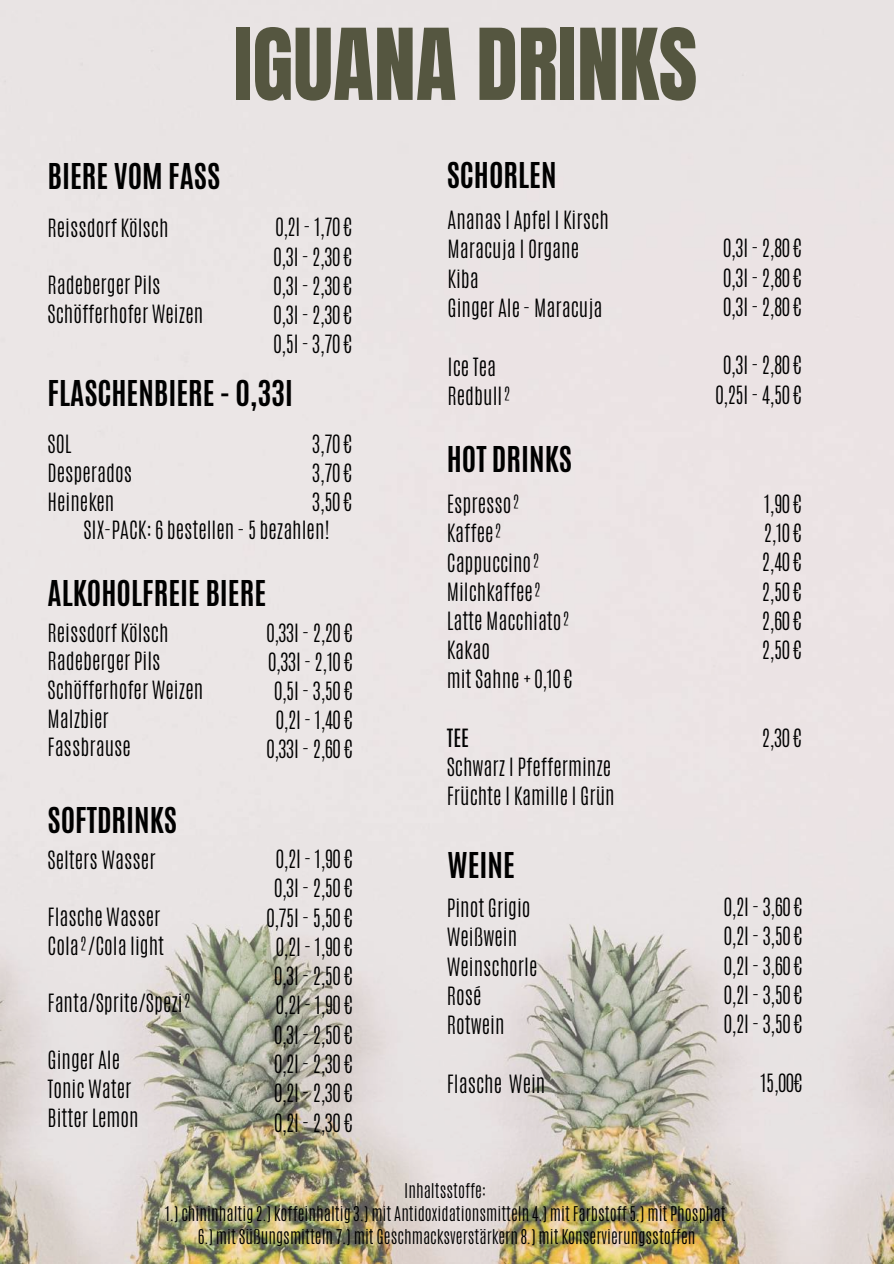
<style>
.page{position:relative;width:894px;height:1264px;background:#fff}
.page>*{position:absolute;margin:0;border:0;box-sizing:border-box;transform-origin:0 0}
.t1{font:84px "Anton";color:#555640}
.t2{font:700 29.7px "Antonio";color:#000}
.t3{font:300 21px/29.2px "Antonio";color:#000}
.t4{font:21px "Antonio";color:#000}
.t5{font:300 16.95px/23.1px "Antonio";color:#000;text-align:center}
</style>
<div class="page">
<img style="left:0;top:0;width:893px;height:1263px">
<h1 class="t1" style="left:233px;top:4px;width:465px">IGUANA DRINKS</h1>
<h2 class="t2" style="left:48px;top:155px;width:174px">BIERE VOM FASS</h2>
<p class="t3" style="left:48px;top:213px;width:122px">Reissdorf Kölsch</p>
<p class="t3" style="left:48px;top:271px;width:157px;line-height:28.7px">Radeberger Pils<br>Schöfferhofer Weizen</p>
<p class="t3" style="left:274px;top:213px;width:82px;text-align:justify">0,2l - 1,70 € 0,3l - 2,30 € 0,3l - 2,30 € 0,3l - 2,30 € 0,5l - 3,70 €</p>
<h2 class="t2" style="left:48px;top:372px;width:247px">FLASCHENBIERE - 0,33l</h2>
<p class="t3" style="left:48px;top:430px;width:25px">SOL</p>
<p class="t3" style="left:48px;top:458px;width:86px">Desperados</p>
<p class="t3" style="left:48px;top:487px;width:68px">Heineken</p>
<p class="t3" style="left:83px;top:516px;width:248px">SIX-PACK: 6 bestellen - 5 bezahlen!</p>
<h2 class="t2" style="left:48px;top:572px;width:220px">ALKOHOLFREIE BIERE</h2>
<p class="t3" style="left:48px;top:618px;width:157px;line-height:28.7px">Reissdorf Kölsch<br>Radeberger Pils<br>Schöfferhofer Weizen<br>Malzbier<br>Fassbrause</p>
<p class="t3" style="left:312px;top:429px;width:43px;text-align:justify">3,70 € 3,70 € 3,50 €</p>
<p class="t3" style="left:267px;top:618px;width:90px;text-align:center">0,33l - 2,20 €<br>0,33l - 2,10 €<br>0,5l - 3,50 €<br>0,2l - 1,40 €<br>0,33l - 2,60 €</p>
<h2 class="t2" style="left:48px;top:799px;width:131px">SOFTDRINKS</h2>
<p class="t3" style="left:48px;top:845px;width:109px">Selters Wasser</p>
<p class="t3" style="left:48px;top:902px;width:118px;line-height:28.7px">Flasche Wasser<br>Cola²/Cola light</p>
<p class="t3" style="left:48px;top:988px;width:145px">Fanta/Sprite/Spezi²</p>
<p class="t3" style="left:48px;top:1046px;width:93px;line-height:28.7px">Ginger Ale<br>Tonic Water<br>Bitter Lemon</p>
<p class="t3" style="left:267px;top:844px;width:90px;text-align:center">0,2l - 1,90 €<br>0,3l - 2,50 €<br>0,75l - 5,50 €<br>0,2l - 1,90 €<br>0,3l - 2,50 €<br>0,2l - 1,90 €<br>0,3l - 2,50 €<br>0,2l - 2,30 €<br>0,2l - 2,30 €<br>0,2l - 2,30 €</p>
<h2 class="t2" style="left:446px;top:154px;width:111px">SCHORLEN</h2>
<p class="t3" style="left:447px;top:205px;width:163px">Ananas I Apfel I Kirsch<br>Maracuja I Organe<br>Kiba<br>Ginger Ale - Maracuja</p>
<p class="t3" style="left:447px;top:352px;width:65px">Ice Tea<br>Redbull²</p>
<h2 class="t2" style="left:446px;top:438px;width:127px">HOT DRINKS</h2>
<p class="t3" style="left:446px;top:490px;width:130px">Espresso²<br>Kaffee²<br>Cappuccino²<br>Milchkaffee²<br>Latte Macchiato²<br>Kakao<br>mit Sahne + 0,10 €</p>
<p class="t4" style="left:446px;top:722px;width:24px">TEE</p>
<p class="t3" style="left:446px;top:752px;width:169px">Schwarz I Pfefferminze<br>Früchte I Kamille I Grün</p>
<h2 class="t2" style="left:447px;top:844px;width:69px">WEINE</h2>
<p class="t3" style="left:446px;top:893px;width:92px">Pinot Grigio<br>Weißwein<br>Weinschorle<br>Rosé<br>Rotwein</p>
<p class="t3" style="left:446px;top:1069px;width:100px">Flasche Wein</p>
<p class="t3" style="left:723px;top:234px;width:82px;text-align:justify">0,3l - 2,80 € 0,3l - 2,80 € 0,3l - 2,80 €</p>
<p class="t3" style="left:715px;top:351px;width:90px;text-align:center">0,3l - 2,80 €<br>0,25l - 4,50 €</p>
<p class="t3" style="left:762px;top:489px;width:43px;text-align:justify">1,90 € 2,10 € 2,40 € 2,50 € 2,60 € 2,50 €</p>
<p class="t3" style="left:762px;top:723px;width:43px">2,30 €</p>
<p class="t3" style="left:724px;top:892px;width:82px;text-align:justify">0,2l - 3,60 € 0,2l - 3,50 € 0,2l - 3,60 € 0,2l - 3,50 € 0,2l - 3,50 €</p>
<p class="t3" style="left:760px;top:1068px;width:46px">15,00€</p>
<p class="t5" style="left:165px;top:1178px;width:562px">Inhaltsstoffe:<br>1.) chininhaltig 2.) koffeinhaltig 3.) mit Antidoxidationsmitteln 4.) mit Farbstoff 5.) mit Phosphat<br>6.) mit Süßungsmitteln 7.) mit Geschmacksverstärkern 8.) mit Konservierungsstoffen</p>
</div>
